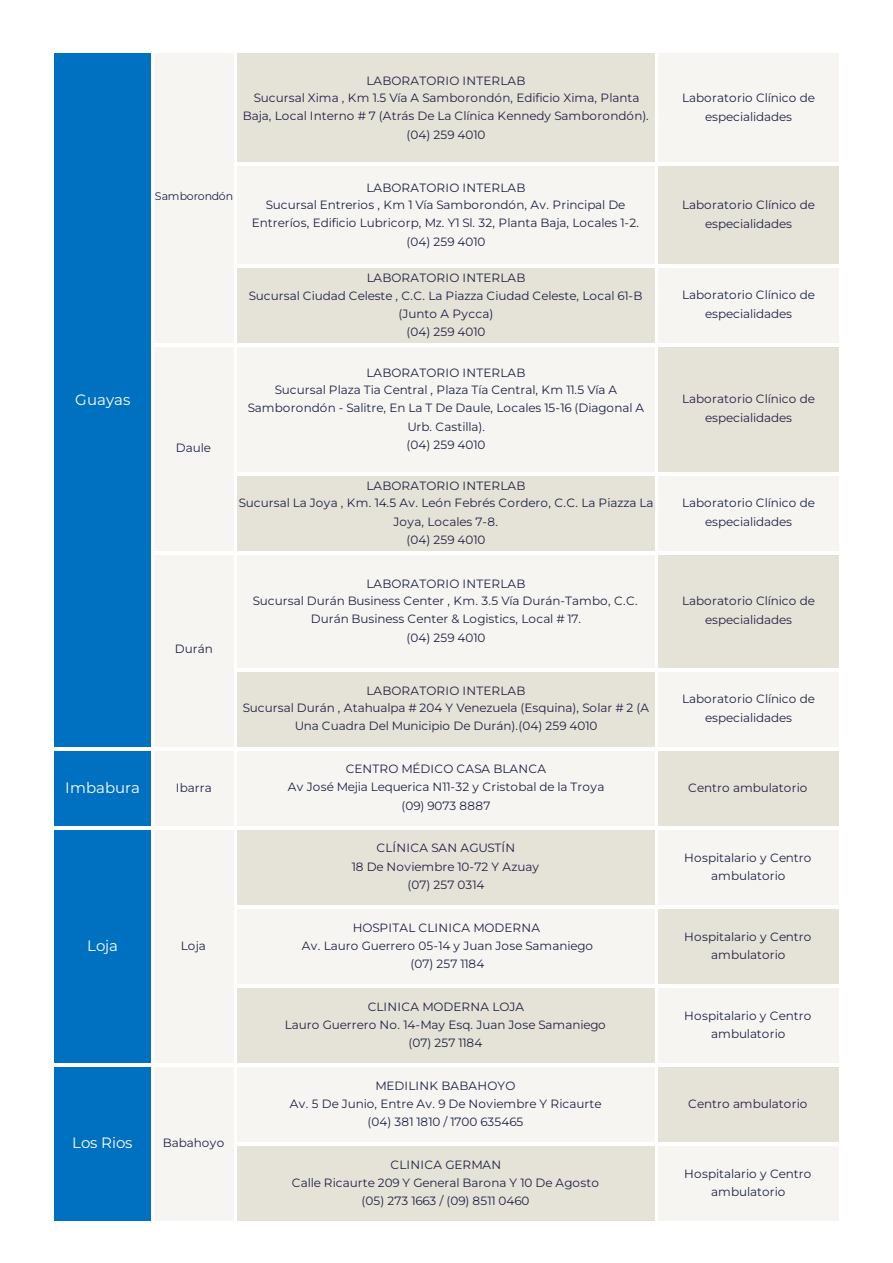
<style>
.page{position:relative;width:893px;height:1263px;background:#fff}
.page>*{position:absolute;margin:0;border:0;box-sizing:border-box;transform-origin:0 0}
.t1{font:15px "Montserrat";color:#fff}
.t2{font:12px/18px "Montserrat";letter-spacing:-.005em;color:#1e2243;text-align:center}
.t3{font:10.95px "Montserrat";letter-spacing:-.015em;color:#1e2243}
</style>
<div class="page">
<div style="left:53px;top:52px;width:100px;height:112px;background:#0070c0"></div>
<div style="left:152px;top:52px;width:84px;height:112px;background:#f7f5f2"></div>
<div style="left:235px;top:52px;width:422px;height:112px;background:#e5e2d8"></div>
<div style="left:656px;top:52px;width:185px;height:112px;background:#f7f5f2"></div>
<div style="left:53px;top:163px;width:100px;height:103px;background:#0070c0"></div>
<div style="left:152px;top:163px;width:505px;height:103px;background:#f7f5f2"></div>
<div style="left:656px;top:163px;width:185px;height:103px;background:#e5e2d8"></div>
<div style="left:53px;top:265px;width:100px;height:80px;background:#0070c0"></div>
<div style="left:152px;top:265px;width:84px;height:80px;background:#f7f5f2"></div>
<div style="left:235px;top:265px;width:422px;height:80px;background:#e5e2d8"></div>
<div style="left:656px;top:265px;width:185px;height:80px;background:#f7f5f2"></div>
<div style="left:53px;top:344px;width:100px;height:130px;background:#0070c0"></div>
<div style="left:152px;top:344px;width:505px;height:130px;background:#f7f5f2"></div>
<div style="left:656px;top:344px;width:185px;height:130px;background:#e5e2d8"></div>
<div style="left:53px;top:473px;width:100px;height:80px;background:#0070c0"></div>
<div style="left:152px;top:473px;width:84px;height:80px;background:#f7f5f2"></div>
<div style="left:235px;top:473px;width:422px;height:80px;background:#e5e2d8"></div>
<div style="left:656px;top:473px;width:185px;height:80px;background:#f7f5f2"></div>
<div style="left:53px;top:552px;width:100px;height:118px;background:#0070c0"></div>
<div style="left:152px;top:552px;width:505px;height:118px;background:#f7f5f2"></div>
<div style="left:656px;top:552px;width:185px;height:118px;background:#e5e2d8"></div>
<div style="left:53px;top:669px;width:100px;height:80px;background:#0070c0"></div>
<div style="left:152px;top:669px;width:84px;height:80px;background:#f7f5f2"></div>
<div style="left:235px;top:669px;width:422px;height:80px;background:#e5e2d8"></div>
<div style="left:656px;top:669px;width:185px;height:80px;background:#f7f5f2"></div>
<div style="left:53px;top:748px;width:100px;height:80px;background:#0070c0"></div>
<div style="left:152px;top:748px;width:505px;height:80px;background:#f7f5f2"></div>
<div style="left:656px;top:748px;width:185px;height:80px;background:#e5e2d8"></div>
<div style="left:53px;top:827px;width:100px;height:80px;background:#0070c0"></div>
<div style="left:152px;top:827px;width:84px;height:80px;background:#f7f5f2"></div>
<div style="left:235px;top:827px;width:422px;height:80px;background:#e5e2d8"></div>
<div style="left:656px;top:827px;width:185px;height:80px;background:#f7f5f2"></div>
<div style="left:53px;top:906px;width:100px;height:80px;background:#0070c0"></div>
<div style="left:152px;top:906px;width:505px;height:80px;background:#f7f5f2"></div>
<div style="left:656px;top:906px;width:185px;height:80px;background:#e5e2d8"></div>
<div style="left:53px;top:985px;width:100px;height:80px;background:#0070c0"></div>
<div style="left:152px;top:985px;width:84px;height:80px;background:#f7f5f2"></div>
<div style="left:235px;top:985px;width:422px;height:80px;background:#e5e2d8"></div>
<div style="left:656px;top:985px;width:185px;height:80px;background:#f7f5f2"></div>
<div style="left:53px;top:1064px;width:100px;height:80px;background:#0070c0"></div>
<div style="left:152px;top:1064px;width:505px;height:80px;background:#f7f5f2"></div>
<div style="left:656px;top:1064px;width:185px;height:80px;background:#e5e2d8"></div>
<div style="left:53px;top:1143px;width:100px;height:80px;background:#0070c0"></div>
<div style="left:152px;top:1143px;width:84px;height:80px;background:#f7f5f2"></div>
<div style="left:235px;top:1143px;width:422px;height:80px;background:#e5e2d8"></div>
<div style="left:656px;top:1143px;width:185px;height:80px;background:#f7f5f2"></div>
<hr style="left:52px;top:51px;width:2px;height:1172px;background:#fff">
<hr style="left:151px;top:51px;width:3px;height:1172px;background:#fff">
<hr style="left:234px;top:51px;width:3px;height:1172px;background:#fff">
<hr style="left:655px;top:51px;width:3px;height:1172px;background:#fff">
<hr style="left:839px;top:51px;width:2px;height:1172px;background:#fff">
<hr style="left:54px;top:51px;width:787px;height:2px;background:#fff">
<hr style="left:237px;top:162px;width:604px;height:3px;background:#fff">
<hr style="left:237px;top:264px;width:604px;height:3px;background:#fff">
<hr style="left:154px;top:343px;width:687px;height:3px;background:#fff">
<hr style="left:237px;top:472px;width:604px;height:3px;background:#fff">
<hr style="left:154px;top:551px;width:687px;height:3px;background:#fff">
<hr style="left:237px;top:668px;width:604px;height:3px;background:#fff">
<hr style="left:54px;top:747px;width:787px;height:3px;background:#fff">
<hr style="left:54px;top:826px;width:787px;height:3px;background:#fff">
<hr style="left:237px;top:905px;width:604px;height:3px;background:#fff">
<hr style="left:237px;top:984px;width:604px;height:3px;background:#fff">
<hr style="left:54px;top:1063px;width:787px;height:3px;background:#fff">
<hr style="left:237px;top:1142px;width:604px;height:3px;background:#fff">
<hr style="left:54px;top:1221px;width:787px;height:2px;background:#fff">
<p class="t1" style="left:75px;top:390px;width:57px">Guayas</p>
<p class="t2" style="left:243px;top:71px;width:407px">LABORATORIO INTERLAB<br>Sucursal Xima , Km 1.5 Vía A Samborondón, Edificio Xima, Planta Baja, Local Interno # 7 (Atrás De La Clínica Kennedy Samborondón). (04) 259 4010</p>
<p class="t3" style="left:155px;top:189px;width:80px">Samborondón</p>
<p class="t2" style="left:176px;top:438px;width:37px">Daule</p>
<p class="t2" style="left:252px;top:178px;width:389px">LABORATORIO INTERLAB<br>Sucursal Entrerios , Km 1 Vía Samborondón, Av. Principal De Entreríos, Edificio Lubricorp, Mz. Y1 Sl. 32, Planta Baja, Locales 1-2. (04) 259 4010</p>
<p class="t2" style="left:249px;top:268px;width:395px">LABORATORIO INTERLAB<br>Sucursal Ciudad Celeste , C.C. La Piazza Ciudad Celeste, Local 61-B (Junto A Pycca)<br>(04) 259 4010</p>
<p class="t2" style="left:248px;top:363px;width:398px">LABORATORIO INTERLAB<br>Sucursal Plaza Tia Central , Plaza Tía Central, Km 11.5 Vía A Samborondón - Salitre, En La T De Daule, Locales 15-16 (Diagonal A Urb. Castilla).<br>(04) 259 4010</p>
<p class="t2" style="left:175px;top:639px;width:40px">Durán</p>
<p class="t2" style="left:239px;top:477px;width:416px;line-height:17px">LABORATORIO INTERLAB<br>Sucursal La Joya , Km. 14.5 Av. León Febrés Cordero, C.C. La Piazza La</p>
<p class="t2" style="left:394px;top:512px;width:106px">Joya, Locales 7-8. (04) 259 4010</p>
<p class="t2" style="left:253px;top:574px;width:386px">LABORATORIO INTERLAB<br>Sucursal Durán Business Center , Km. 3.5 Vía Durán-Tambo, C.C.<br>Durán Business Center &amp; Logistics, Local # 17.<br>(04) 259 4010</p>
<p class="t2" style="left:682px;top:88px;width:135px;line-height:19px">Laboratorio Clínico de especialidades</p>
<p class="t2" style="left:682px;top:195px;width:135px;line-height:19px">Laboratorio Clínico de especialidades</p>
<p class="t2" style="left:682px;top:285px;width:135px;line-height:19px">Laboratorio Clínico de especialidades</p>
<p class="t2" style="left:682px;top:389px;width:135px;line-height:19px">Laboratorio Clínico de especialidades</p>
<p class="t2" style="left:682px;top:493px;width:135px;line-height:19px">Laboratorio Clínico de especialidades</p>
<p class="t2" style="left:682px;top:591px;width:135px;line-height:19px">Laboratorio Clínico de especialidades</p>
<p class="t2" style="left:243px;top:682px;width:408px;line-height:17.5px">LABORATORIO INTERLAB<br>Sucursal Durán , Atahualpa # 204 Y Venezuela (Esquina), Solar # 2 (A<br>Una Cuadra Del Municipio De Durán).(04) 259 4010</p>
<p class="t2" style="left:682px;top:689px;width:134px;line-height:19px">Laboratorio Clínico de especialidades</p>
<p class="t1" style="left:65px;top:778px;width:76px">Imbabura</p>
<p class="t2" style="left:176px;top:778px;width:38px">Ibarra</p>
<p class="t1" style="left:87px;top:936px;width:32px">Loja</p>
<p class="t2" style="left:181px;top:936px;width:27px">Loja</p>
<p class="t1" style="left:72px;top:1133px;width:62px">Los Rios</p>
<p class="t2" style="left:163px;top:1133px;width:63px">Babahoyo</p>
<p class="t2" style="left:288px;top:759px;width:318px;line-height:18.5px">CENTRO MÉDICO CASA BLANCA<br>Av José Mejia Lequerica N11-32 y Cristobal de la Troya (09) 9073 8887</p>
<p class="t2" style="left:688px;top:778px;width:121px">Centro ambulatorio</p>
<p class="t2" style="left:352px;top:838px;width:189px;line-height:18.5px">CLÍNICA SAN AGUSTÍN<br>18 De Noviembre 10-72 Y Azuay (07) 257 0314</p>
<p class="t2" style="left:684px;top:848px;width:129px">Hospitalario y Centro ambulatorio</p>
<p class="t2" style="left:302px;top:918px;width:293px">HOSPITAL CLINICA MODERNA<br>Av. Lauro Guerrero 05-14 y Juan Jose Samaniego (07) 257 1184</p>
<p class="t2" style="left:684px;top:927px;width:129px">Hospitalario y Centro ambulatorio</p>
<p class="t2" style="left:285px;top:997px;width:322px">CLINICA MODERNA LOJA<br>Lauro Guerrero No. 14-May Esq. Juan Jose Samaniego (07) 257 1184</p>
<p class="t2" style="left:684px;top:1006px;width:129px">Hospitalario y Centro ambulatorio</p>
<p class="t2" style="left:290px;top:1076px;width:313px">MEDILINK BABAHOYO<br>Av. 5 De Junio, Entre Av. 9 De Noviembre Y Ricaurte (04) 381 1810 / 1700 635465</p>
<p class="t2" style="left:688px;top:1094px;width:121px">Centro ambulatorio</p>
<p class="t2" style="left:292px;top:1155px;width:309px">CLINICA GERMAN<br>Calle Ricaurte 209 Y General Barona Y 10 De Agosto (05) 273 1663 / (09) 8511 0460</p>
<p class="t2" style="left:684px;top:1164px;width:129px">Hospitalario y Centro ambulatorio</p>
</div>
